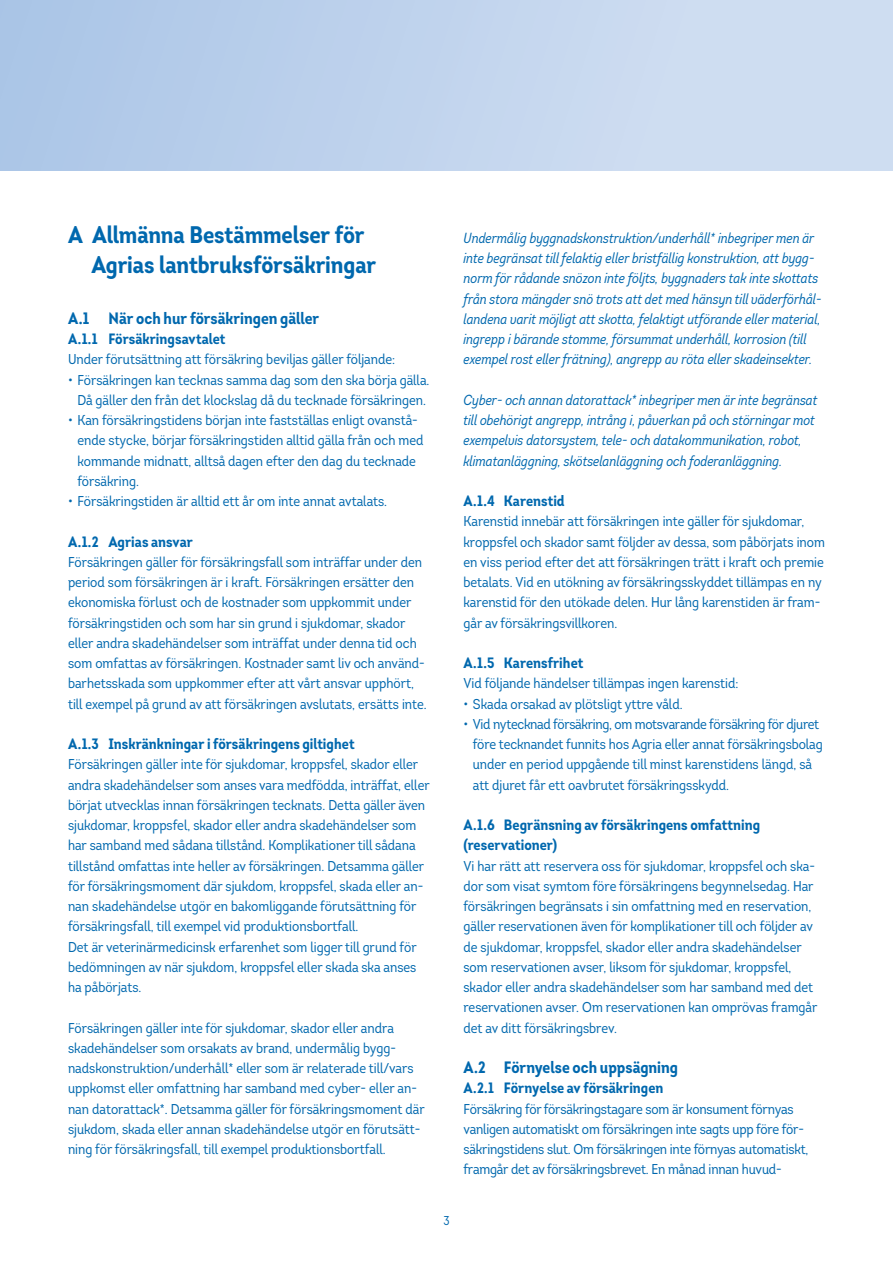
<style>
.page{position:relative;width:893px;height:1263px;background:#fff}
.page>*{position:absolute;margin:0;border:0;box-sizing:border-box;transform-origin:0 0}
.t1{font:700 24px/30px "Intro Cond";letter-spacing:-.005em;color:#0068ae}
.t2{font:700 16.5px "Intro Cond";color:#0068ae}
.t3{font:700 15px/20.2px "Intro Cond";letter-spacing:.005em;color:#0068ae}
.t4{font:14.25px/20.2px "Intro Cond";color:#0068ae}
.t5{font:italic 14.25px/20.2px "Intro Cond";color:#0068ae}
.t6{font:12.75px "Intro Cond";color:#0068ae}
</style>
<div class="page">
<div style="left:0;top:0;width:893px;height:170px;background:linear-gradient(to right,#acc6e7,#d5e1f3)"></div>
<h1 class="t1" style="left:91px;top:219px;width:286px;text-indent:-23px">A Allmänna Bestämmelser för<br>Agrias lantbruksförsäkringar</h1>
<p class="t2" style="left:68px;top:307px;width:253px">A.1 När och hur försäkringen gäller</p>
<p class="t3" style="left:68px;top:329px;width:159px">A.1.1 Försäkringsavtalet</p>
<p class="t4" style="left:68px;top:349px;width:329px">Under förutsättning att försäkring beviljas gäller följande:</p>
<p class="t4" style="left:68px;top:369px;width:363px;text-align:center">• Försäkringen kan tecknas samma dag som den ska börja gälla.<br>Då gäller den från det klockslag då du tecknade försäkringen.</p>
<p class="t4" style="left:77px;top:410px;width:348px;text-indent:-9px">• Kan försäkringstidens början inte fastställas enligt ovanstå&shy;ende stycke, börjar försäkringstiden alltid gälla från och med kommande midnatt, alltså dagen efter den dag du tecknade försäkring.</p>
<p class="t4" style="left:68px;top:491px;width:321px">• Försäkringstiden är alltid ett år om inte annat avtalats.</p>
<p class="t3" style="left:68px;top:531px;width:126px">A.1.2 Agrias ansvar</p>
<p class="t4" style="left:68px;top:552px;width:360px">Försäkringen gäller för försäkringsfall som inträffar under den period som försäkringen är i kraft. Försäkringen ersätter den ekonomiska förlust och de kostnader som uppkommit under försäkringstiden och som har sin grund i sjukdomar, skador eller andra skadehändelser som inträffat under denna tid och som omfattas av försäkringen. Kostnader samt liv och använd&shy;barhetsskada som uppkommer efter att vårt ansvar upphört, till exempel på grund av att försäkringen avslutats, ersätts inte.</p>
<p class="t3" style="left:68px;top:734px;width:288px">A.1.3 Inskränkningar i försäkringens giltighet</p>
<p class="t4" style="left:68px;top:754px;width:363px">Försäkringen gäller inte för sjukdomar, kroppsfel, skador eller andra skadehändelser som anses vara medfödda, inträffat, eller börjat utvecklas innan försäkringen tecknats. Detta gäller även sjukdomar, kroppsfel, skador eller andra skadehändelser som har samband med sådana tillstånd. Komplikationer till sådana tillstånd omfattas inte heller av försäkringen. Detsamma gäller för försäkringsmoment där sjukdom, kroppsfel, skada eller an&shy;nan skadehändelse utgör en bakomliggande förutsättning för försäkringsfall, till exempel vid produktionsbortfall.<br>Det är veterinärmedicinsk erfarenhet som ligger till grund för bedömningen av när sjukdom, kroppsfel eller skada ska anses ha påbörjats.</p>
<p class="t4" style="left:68px;top:1017px;width:358px">Försäkringen gäller inte för sjukdomar, skador eller andra skadehändelser som orsakats av brand, undermålig bygg&shy;nadskonstruktion/underhåll* eller som är relaterade till/vars uppkomst eller omfattning har samband med cyber- eller an&shy;nan datorattack*. Detsamma gäller för försäkringsmoment där sjukdom, skada eller annan skadehändelse utgör en förutsätt&shy;ning för försäkringsfall, till exempel produktionsbortfall.</p>
<p class="t5" style="left:463px;top:228px;width:359px">Undermålig byggnadskonstruktion/underhåll* inbegriper men är inte begränsat till felaktig eller bristfällig konstruktion, att bygg&shy;norm för rådande snözon inte följts, byggnaders tak inte skottats från stora mängder snö trots att det med hänsyn till väderförhål&shy;landena varit möjligt att skotta, felaktigt utförande eller material, ingrepp i bärande stomme, försummat underhåll, korrosion (till exempel rost eller frätning), angrepp av röta eller skadeinsekter.</p>
<p class="t5" style="left:463px;top:390px;width:355px">Cyber- och annan datorattack* inbegriper men är inte begränsat till obehörigt angrepp, intrång i, påverkan på och störningar mot exempelvis datorsystem, tele- och datakommunikation, robot, klimatanläggning, skötselanläggning och foderanläggning.</p>
<p class="t3" style="left:463px;top:491px;width:103px">A.1.4 Karenstid</p>
<p class="t4" style="left:463px;top:511px;width:363px">Karenstid innebär att försäkringen inte gäller för sjukdomar, kroppsfel och skador samt följder av dessa, som påbörjats inom en viss period efter det att försäkringen trätt i kraft och premie betalats. Vid en utökning av försäkringsskyddet tillämpas en ny karenstid för den utökade delen. Hur lång karenstiden är fram&shy;går av försäkringsvillkoren.</p>
<p class="t3" style="left:463px;top:653px;width:121px">A.1.5 Karensfrihet</p>
<p class="t4" style="left:463px;top:673px;width:277px">Vid följande händelser tillämpas ingen karenstid:</p>
<p class="t4" style="left:463px;top:693px;width:221px">• Skada orsakad av plötsligt yttre våld.</p>
<p class="t4" style="left:473px;top:714px;width:351px;text-indent:-9px">• Vid nytecknad försäkring, om motsvarande försäkring för djuret före tecknandet funnits hos Agria eller annat försäkringsbolag under en period uppgående till minst karenstidens längd, så att djuret får ett oavbrutet försäkringsskydd.</p>
<p class="t3" style="left:463px;top:815px;width:298px">A.1.6 Begränsning av försäkringens omfattning (reservationer)</p>
<p class="t4" style="left:463px;top:855px;width:355px">Vi har rätt att reservera oss för sjukdomar, kroppsfel och ska&shy;dor som visat symtom före försäkringens begynnelsedag. Har försäkringen begränsats i sin omfattning med en reservation, gäller reservationen även för komplikationer till och följder av de sjukdomar, kroppsfel, skador eller andra skadehändelser som reservationen avser, liksom för sjukdomar, kroppsfel, skador eller andra skadehändelser som har samband med det reservationen avser. Om reservationen kan omprövas framgår det av ditt försäkringsbrev.</p>
<p class="t2" style="left:463px;top:1057px;width:216px">A.2 Förnyelse och uppsägning</p>
<p class="t3" style="left:463px;top:1078px;width:201px">A.2.1 Förnyelse av försäkringen</p>
<p class="t4" style="left:463px;top:1098px;width:346px">Försäkring för försäkringstagare som är konsument förnyas vanligen automatiskt om försäkringen inte sagts upp före för&shy;säkringstidens slut. Om försäkringen inte förnyas automatiskt, framgår det av försäkringsbrevet. En månad innan huvud-</p>
<p class="t6" style="left:443px;top:1212px;width:8px">3</p>
</div>
